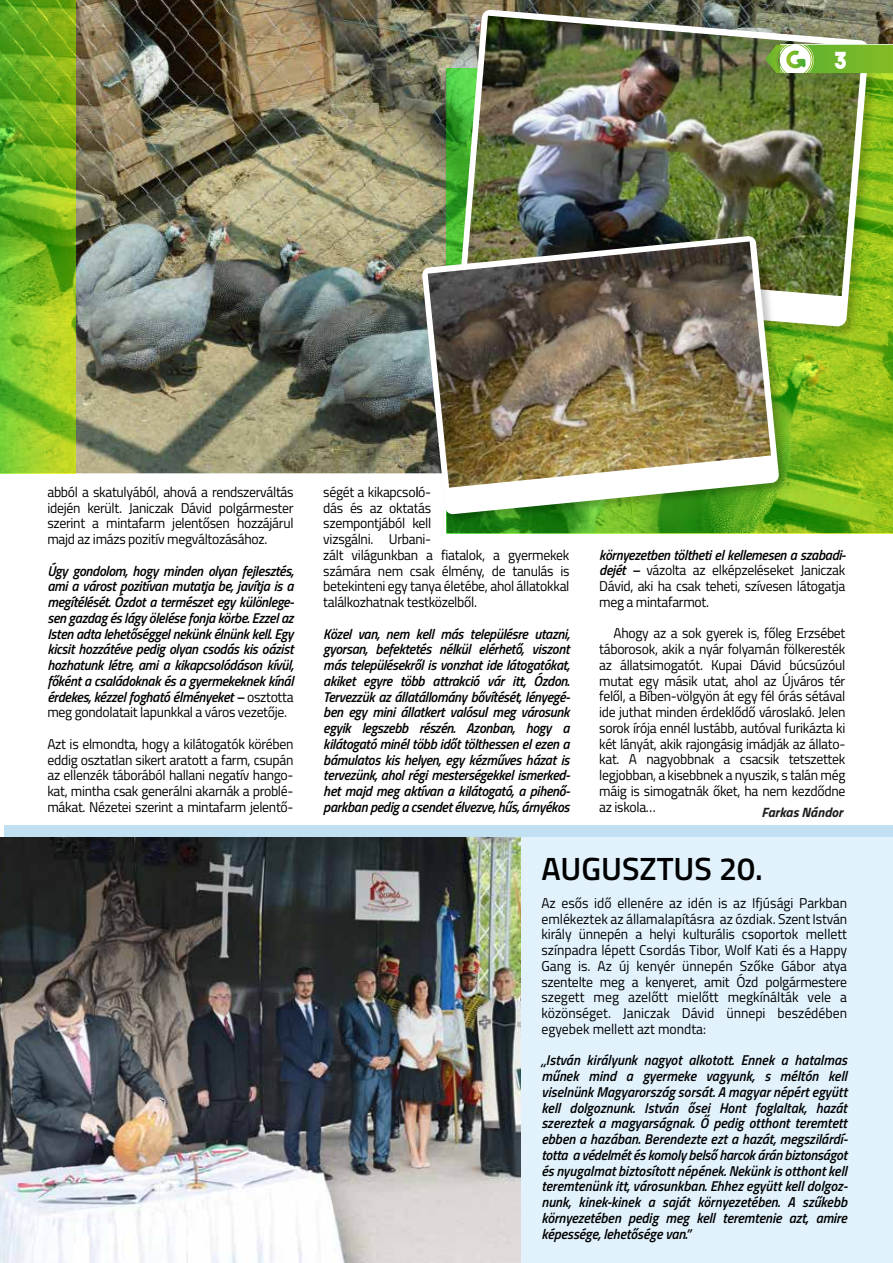
<style>
.page{position:relative;width:893px;height:1263px;background:#fff}
.page>*{position:absolute;margin:0;border:0;box-sizing:border-box;transform-origin:0 0}
.t1{font:600 32.1px "Titillium Web";color:#000}
.t2{font:23.4px "The Bold Font";color:#fff}
.t3{font:14.25px/15.8px "Titillium Web";letter-spacing:-.02em;color:#000;text-align:justify}
.t4{font:italic 600 14.25px/15.8px "Titillium Web";letter-spacing:-.02em;color:#000;text-align:justify}
.t5{font:italic 700 13.5px "Titillium Web";color:#1d1d1b}
.s1{font-weight:400;font-style:normal}
.s2{font-weight:600;font-style:italic}
</style>
<div class="page">
<img style="left:0;top:0;width:893px;height:474px">
<svg style="left:0;top:0;width:75px;height:473px;background:#7cb820"></svg>
<svg style="left:446px;top:68px;width:447px;height:465px;background:#7fb81c"></svg>
<img style="left:453px;top:4px;width:433px;height:340px">
<img style="left:459px;top:9px;width:410px;height:318px">
<img style="left:467px;top:16px;width:395px;height:280px">
<img style="left:417px;top:230px;width:378px;height:299px">
<img style="left:422px;top:236px;width:357px;height:278px">
<img style="left:428px;top:241px;width:343px;height:247px">
<div style="left:307px;top:837px;width:586px;height:426px;background:#e1f2fd"></div>
<svg style="left:765px;top:45px;width:128px;height:28px;background:#8bbf4f"></svg>
<div style="left:4px;top:826px;width:889px;height:11px;background:#c1e0f2"></div>
<img style="left:0;top:837px;width:520px;height:426px">
<h2 class="t2" style="left:834px;top:45px;width:15px">3</h2>
<p class="t3" style="left:47px;top:483px;width:248px">abból a skatulyából, ahová a rendszerváltás idején került. Janiczak Dávid polgármester szerint a mintafarm jelentősen hozzájárul majd az imázs pozitív megváltozásához.</p>
<p class="t4" style="left:47px;top:562px;width:248px">Úgy gondolom, hogy minden olyan fejlesztés, ami a várost pozitívan mutatja be, javítja is a megítélését. Ózdot a természet egy különlege&shy;sen gazdag és lágy ölelése fonja körbe. Ezzel az Isten adta lehetőséggel nekünk élnünk kell. Egy kicsit hozzátéve pedig olyan csodás kis oázist hozhatunk létre, ami a kikapcsolódáson kívül, főként a családoknak és a gyermekeknek kínál érdekes, kézzel fogható élményeket – <span class="s1">osztotta meg gondolatait lapunkkal a város vezetője.</span></p>
<p class="t3" style="left:47px;top:735px;width:248px">Azt is elmondta, hogy a kilátogatók körében eddig osztatlan sikert aratott a farm, csupán az ellenzék táborából hallani negatív hango&shy;kat, mintha csak generálni akarnák a problé&shy;mákat. Nézetei szerint a mintafarm jelentő-</p>
<p class="t3" style="left:323px;top:483px;width:248px;text-align:left">ségét a kikapcsoló-<br>dás és az oktatás<br>szempontjából kell<br>vizsgálni. Urbani-<br>zált világunkban a fiatalok, a gyermekek számára nem csak élmény, de tanulás is betekinteni egy tanya életébe, ahol állatokkal találkozhatnak testközelből.</p>
<p class="t4" style="left:323px;top:625px;width:248px">Közel van, nem kell más településre utazni, gyorsan, befektetés nélkül elérhető, viszont más településekről is vonzhat ide látogatókat, akiket egyre több attrakció vár itt, Ózdon.<br>Tervezzük az állatállomány bővítését, lényegé&shy;ben egy mini állatkert valósul meg városunk egyik legszebb részén. Azonban, hogy a kilátogató minél több időt tölthessen el ezen a bámulatos kis helyen, egy kézműves házat is tervezünk, ahol régi mesterségekkel ismerked&shy;het majd meg aktívan a kilátogató, a pihenő&shy;parkban pedig a csendet élvezve, hűs, árnyékos</p>
<p class="t3" style="left:599px;top:546px;width:248px"><span class="s2">környezetben töltheti el kellemesen a szabadi&shy;dejét –</span> vázolta az elképzeléseket Janiczak Dávid, aki ha csak teheti, szívesen látogatja meg a mintafarmot.</p>
<p class="t3" style="left:599px;top:625px;width:248px;text-indent:14px">Ahogy az a sok gyerek is, főleg Erzsébet táborosok, akik a nyár folyamán fölkeresték az állatsimogatót. Kupai Dávid búcsúzóul mutat egy másik utat, ahol az Újváros tér felől, a Bíben-völgyön át egy fél órás sétával ide juthat minden érdeklődő városlakó. Jelen sorok írója ennél lustább, autóval furikázta ki két lányát, akik rajongásig imádják az állato&shy;kat. A nagyobbnak a csacsik tetszettek legjobban, a kisebbnek a nyuszik, s talán még máig is simogatnák őket, ha nem kezdődne az iskola…</p>
<p class="t5" style="left:761px;top:802px;width:83px">Farkas Nándor</p>
<h1 class="t1" style="left:541px;top:845px;width:223px">AUGUSZTUS 20.</h1>
<p class="t3" style="left:541px;top:894px;width:307px">Az esős idő ellenére az idén is az Ifjúsági Parkban emlékeztek az államalapításra az ózdiak. Szent István király ünnepén a helyi kulturális csoportok mellett színpadra lépett Csordás Tibor, Wolf Kati és a Happy Gang is. Az új kenyér ünnepén Szőke Gábor atya szentelte meg a kenyeret, amit Ózd polgármestere szegett meg azelőtt mielőtt megkínálták vele a közönséget. Janiczak Dávid ünnepi beszédében egyebek mellett azt mondta:</p>
<p class="t4" style="left:541px;top:1051px;width:308px">„István királyunk nagyot alkotott. Ennek a hatalmas műnek mind a gyermeke vagyunk, s méltón kell viselnünk Magyarország sorsát. A magyar népért együtt kell dolgoznunk. István ősei Hont foglaltak, hazát szereztek a magyarságnak. Ő pedig otthont teremtett ebben a hazában. Berendezte ezt a hazát, megszilárdí&shy;totta a védelmét és komoly belső harcok árán biztonságot és nyugalmat biztosított népének. Nekünk is otthont kell teremtenünk itt, városunkban. Ehhez együtt kell dolgoz&shy;nunk, kinek-kinek a saját környezetében. A szűkebb környezetében pedig meg kell teremtenie azt, amire képessége, lehetősége van.”</p>
</div>
